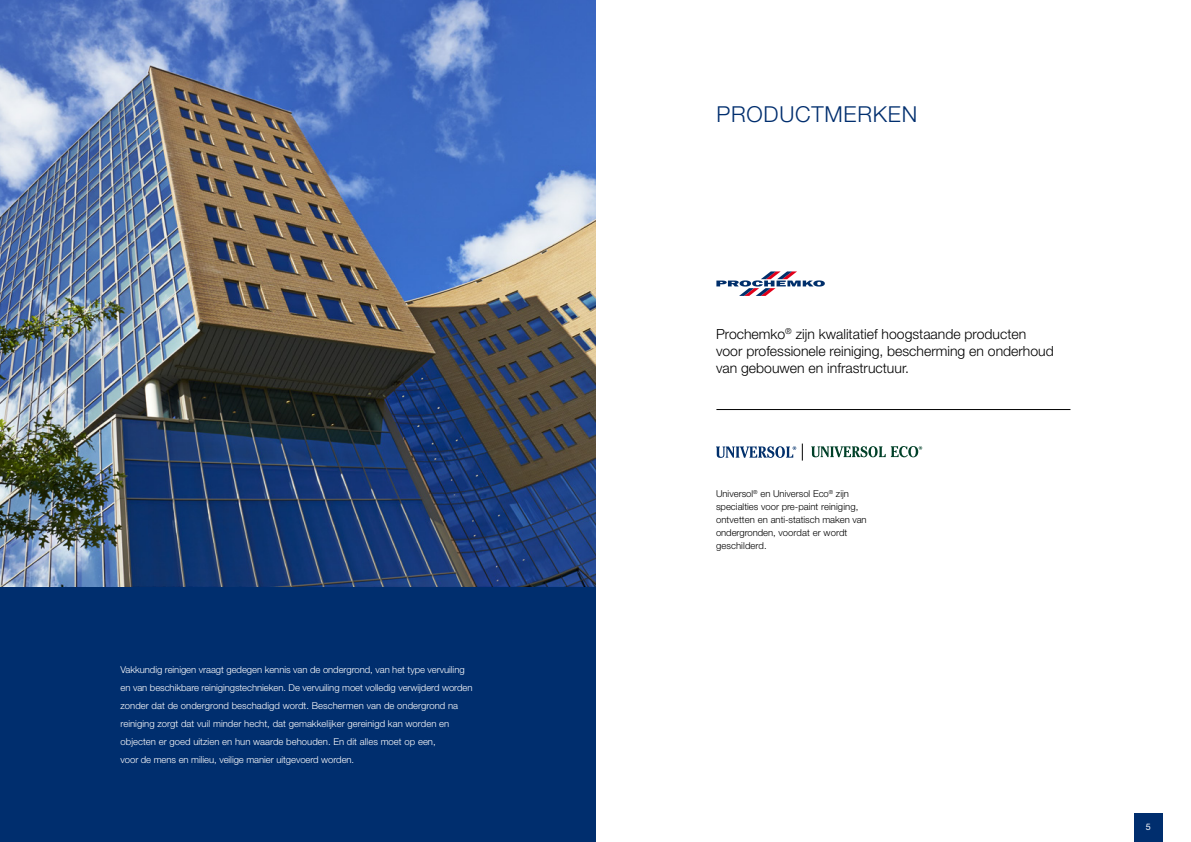
<style>
.page{position:relative;width:1191px;height:842px;background:#fff}
.page>*{position:absolute;margin:0;border:0;box-sizing:border-box;transform-origin:0 0}
.t1{font:300 22px "Helvetica Neue LT Std";letter-spacing:.035em;color:#002e6e}
.t2{font:300 14px/17px "Helvetica Neue LT Std";color:#000}
.t3{font:300 9.5px/18px "Helvetica Neue LT Std";letter-spacing:-.005em;color:#fff}
.t4{font:300 9.5px/13px "Helvetica Neue LT Std";color:#000}
.t5{font:9px "Helvetica Neue LT Std";color:#fff}
</style>
<div class="page">
<div style="left:1134px;top:814px;width:28px;height:28px;background:#002e6e"></div>
<div style="left:0;top:587px;width:595px;height:255px;background:#002e6e"></div>
<img style="left:0;top:0;width:595px;height:587px">
<hr style="left:716px;top:409px;width:354px;height:1px;background:#000">
<svg style="left:802px;top:444px;width:1px;height:17px"></svg>
<svg style="left:716px;top:271px;width:109px;height:25px"></svg>
<svg style="left:716px;top:446px;width:80px;height:12px"></svg>
<svg style="left:811px;top:446px;width:74px;height:11px"></svg>
<svg style="left:891px;top:446px;width:31px;height:11px"></svg>
<p class="t3" style="left:120px;top:660px;width:353px">Vakkundig reinigen vraagt gedegen kennis van de ondergrond, van het type vervuiling en van beschikbare reinigingstechnieken. De vervuiling moet volledig verwijderd worden zonder dat de ondergrond beschadigd wordt. Beschermen van de ondergrond na reiniging zorgt dat vuil minder hecht, dat gemakkelijker gereinigd kan worden en objecten er goed uitzien en hun waarde behouden. En dit alles moet op een,<br>voor de mens en milieu, veilige manier uitgevoerd worden.</p>
<p class="t1" style="left:716px;top:101px;width:202px">PRODUCTMERKEN</p>
<p class="t2" style="left:716px;top:325px;width:339px">Prochemko<sup>®</sup> zijn kwalitatief hoogstaande producten voor professionele reiniging, bescherming en onderhoud van gebouwen en infrastructuur.</p>
<p class="t4" style="left:716px;top:487px;width:152px">Universol<sup>®</sup> en Universol Eco<sup>®</sup> zijn specialties voor pre-paint reiniging, ontvetten en anti-statisch maken van</p>
<p class="t4" style="left:716px;top:526px;width:133px">ondergronden, voordat er wordt geschilderd.</p>
<p class="t5" style="left:1146px;top:821px;width:7px">5</p>
</div>
